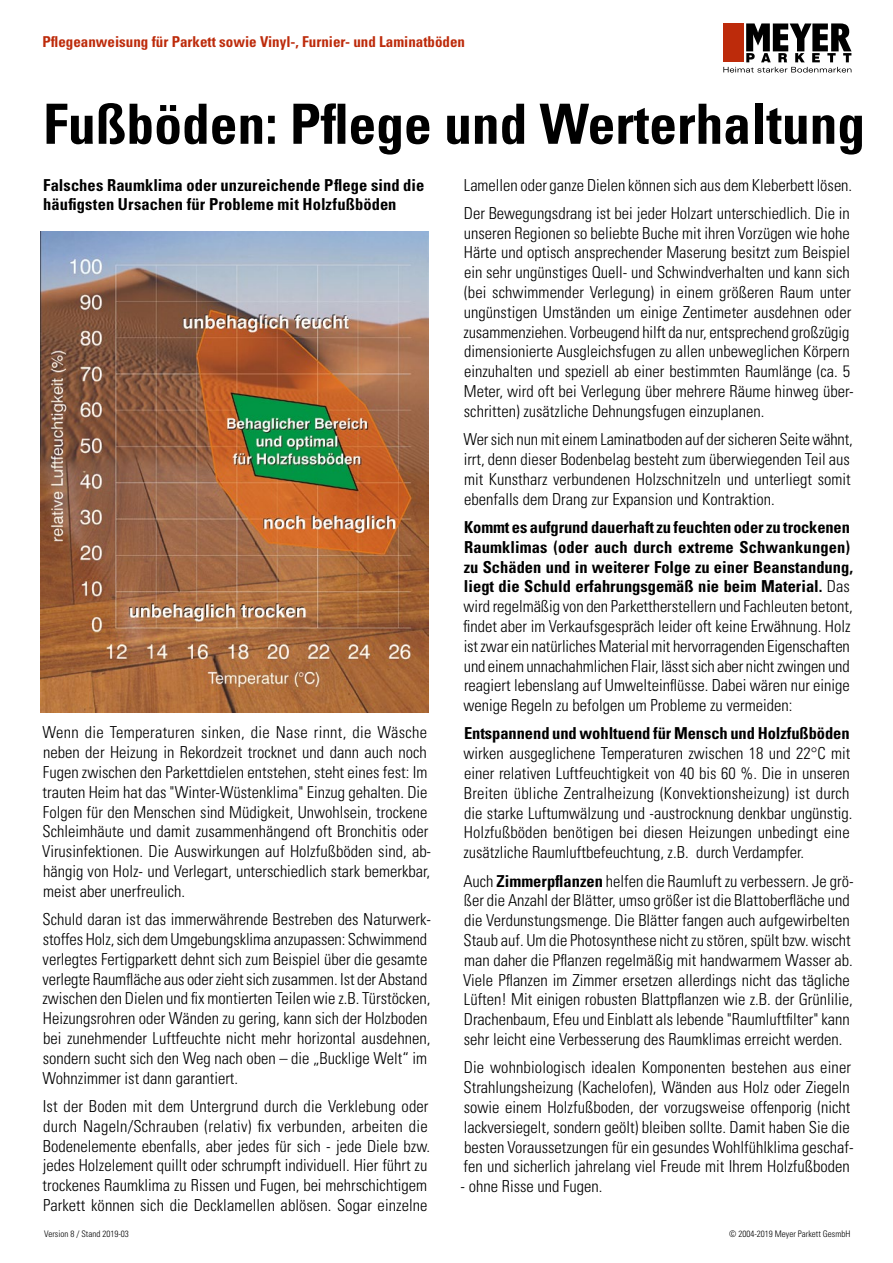
<style>
.page{position:relative;width:893px;height:1263px;background:#fff}
.page>*{position:absolute;margin:0;border:0;box-sizing:border-box;transform-origin:0 0}
.Titel_1{font:700 condensed 55.5px "Univers LT Std";color:#000}
.Fließtext{font:300 condensed 16.5px/19.8px "Univers LT Std";color:#000}
.Titel_4{font:700 condensed 16.5px/19.8px "Univers LT Std";letter-spacing:.005em;color:#000}
.t1{font:700 condensed 15px "Univers";color:#bd2b0b}
.t2{font:300 condensed 9px "Univers LT Std";color:#000}
.s1{font-weight:700}
</style>
<div class="page">
<svg style="left:723px;top:23px;width:128px;height:50px"></svg>
<img style="left:40px;top:232px;width:388px;height:481px">
<p class="t1" style="left:43px;top:32px;width:424px">Pflegeanweisung für Parkett sowie Vinyl-, Furnier- und Laminatböden</p>
<p class="Titel_1" style="left:43px;top:90px;width:823px">Fußböden: Pflege und Werterhaltung</p>
<p class="Titel_4" style="left:43px;top:175px;width:383px">Falsches Raumklima oder unzureichende Pflege sind die häufigsten Ursachen für Probleme mit Holzfußböden</p>
<p class="Fließtext" style="left:42px;top:723px;width:391px">Wenn die Temperaturen sinken, die Nase rinnt, die Wäsche neben der Heizung in Rekordzeit trocknet und dann auch noch Fugen zwischen den Parkettdielen entstehen, steht eines fest: Im trauten Heim hat das "Winter-Wüstenklima" Einzug gehalten. Die Folgen für den Menschen sind Müdigkeit, Unwohlsein, trockene Schleimhäute und damit zusammenhängend oft Bronchitis oder Virusinfektionen. Die Auswirkungen auf Holzfußböden sind, ab&shy;hängig von Holz- und Verlegart, unterschiedlich stark bemerkbar, meist aber unerfreulich.</p>
<p class="Fließtext" style="left:42px;top:909px;width:390px">Schuld daran ist das immerwährende Bestreben des Naturwerk&shy;stoffes Holz, sich dem Umgebungsklima anzupassen: Schwimmend verlegtes Fertigparkett dehnt sich zum Beispiel über die gesamte verlegte Raumfläche aus oder zieht sich zusammen. Ist der Abstand zwischen den Dielen und fix montierten Teilen wie z.B. Türstöcken, Heizungsrohren oder Wänden zu gering, kann sich der Holzboden bei zunehmender Luftfeuchte nicht mehr horizontal ausdehnen, sondern sucht sich den Weg nach oben – die „Bucklige Welt“ im Wohnzimmer ist dann garantiert.</p>
<p class="Fließtext" style="left:43px;top:1096px;width:389px">Ist der Boden mit dem Untergrund durch die Verklebung oder durch Nageln/Schrauben (relativ) fix verbunden, arbeiten die Bodenelemente ebenfalls, aber jedes für sich - jede Diele bzw. jedes Holzelement quillt oder schrumpft individuell. Hier führt zu trockenes Raumklima zu Rissen und Fugen, bei mehrschichtigem Parkett können sich die Decklamellen ablösen. Sogar einzelne</p>
<p class="Fließtext" style="left:464px;top:175px;width:390px">Lamellen oder ganze Dielen können sich aus dem Kleberbett lösen.</p>
<p class="Fließtext" style="left:463px;top:203px;width:392px">Der Bewegungsdrang ist bei jeder Holzart unterschiedlich. Die in unseren Regionen so beliebte Buche mit ihren Vorzügen wie hohe Härte und optisch ansprechender Maserung besitzt zum Beispiel ein sehr ungünstiges Quell- und Schwindverhalten und kann sich (bei schwimmender Verlegung) in einem größeren Raum unter ungünstigen Umständen um einige Zentimeter ausdehnen oder zusammenziehen. Vorbeugend hilft da nur, entsprechend großzügig dimensionierte Ausgleichsfugen zu allen unbeweglichen Körpern einzuhalten und speziell ab einer bestimmten Raumlänge (ca. 5<br>Meter, wird oft bei Verlegung über mehrere Räume hinweg über&shy;schritten) zusätzliche Dehnungsfugen einzuplanen.</p>
<p class="Fließtext" style="left:463px;top:429px;width:391px">Wer sich nun mit einem Laminatboden auf der sicheren Seite wähnt, irrt, denn dieser Bodenbelag besteht zum überwiegenden Teil aus mit Kunstharz verbundenen Holzschnitzeln und unterliegt somit ebenfalls dem Drang zur Expansion und Kontraktion.</p>
<p class="Fließtext" style="left:463px;top:517px;width:391px"><span class="s1">Kommt es aufgrund dauerhaft zu feuchten oder zu trockenen Raumklimas (oder auch durch extreme Schwankungen) zu Schäden und in weiterer Folge zu einer Beanstandung, liegt die Schuld erfahrungsgemäß nie beim Material.</span> Das wird regelmäßig von den Parkettherstellern und Fachleuten betont, findet aber im Verkaufsgespräch leider oft keine Erwähnung. Holz ist zwar ein natürliches Material mit hervorragenden Eigenschaften und einem unnachahmlichen Flair, lässt sich aber nicht zwingen und reagiert lebenslang auf Umwelteinflüsse. Dabei wären nur einige wenige Regeln zu befolgen um Probleme zu vermeiden:</p>
<p class="Fließtext" style="left:463px;top:724px;width:391px"><span class="s1">Entspannend und wohltuend für Mensch und Holzfußböden </span>wirken ausgeglichene Temperaturen zwischen 18 und 22°C mit einer relativen Luftfeuchtigkeit von 40 bis 60 %. Die in unseren Breiten übliche Zentralheizung (Konvektionsheizung) ist durch die starke Luftumwälzung und ‑austrocknung denkbar ungünstig.<br>Holzfußböden benötigen bei diesen Heizungen unbedingt eine zusätzliche Raumluftbefeuchtung, z.B. durch Verdampfer.</p>
<p class="Fließtext" style="left:463px;top:871px;width:392px">Auch <span class="s1">Zimmerpflanzen</span> helfen die Raumluft zu verbessern. Je grö&shy;ßer die Anzahl der Blätter, umso größer ist die Blattoberfläche und die Verdunstungsmenge. Die Blätter fangen auch aufgewirbelten Staub auf. Um die Photosynthese nicht zu stören, spült bzw. wischt man daher die Pflanzen regelmäßig mit handwarmem Wasser ab.<br>Viele Pflanzen im Zimmer ersetzen allerdings nicht das tägliche Lüften! Mit einigen robusten Blattpflanzen wie z.B. der Grünlilie, Drachenbaum, Efeu und Einblatt als lebende "Raumluftfilter" kann sehr leicht eine Verbesserung des Raumklimas erreicht werden.</p>
<p class="Fließtext" style="left:463px;top:1057px;width:392px">Die wohnbiologisch idealen Komponenten bestehen aus einer Strahlungsheizung (Kachelofen), Wänden aus Holz oder Ziegeln sowie einem Holzfußboden, der vorzugsweise offenporig (nicht lackversiegelt, sondern geölt) bleiben sollte. Damit haben Sie die besten Voraussetzungen für ein gesundes Wohlfühlklima geschaf&shy;fen und sicherlich jahrelang viel Freude mit Ihrem Holzfußboden</p>
<p class="Fließtext" style="left:461px;top:1176px;width:143px">- ohne Risse und Fugen.</p>
<p class="t2" style="left:44px;top:1228px;width:86px">Version 8 / Stand 2019-03</p>
<p class="t2" style="left:729px;top:1228px;width:123px">© 2004-2019 Meyer Parkett GesmbH</p>
</div>
